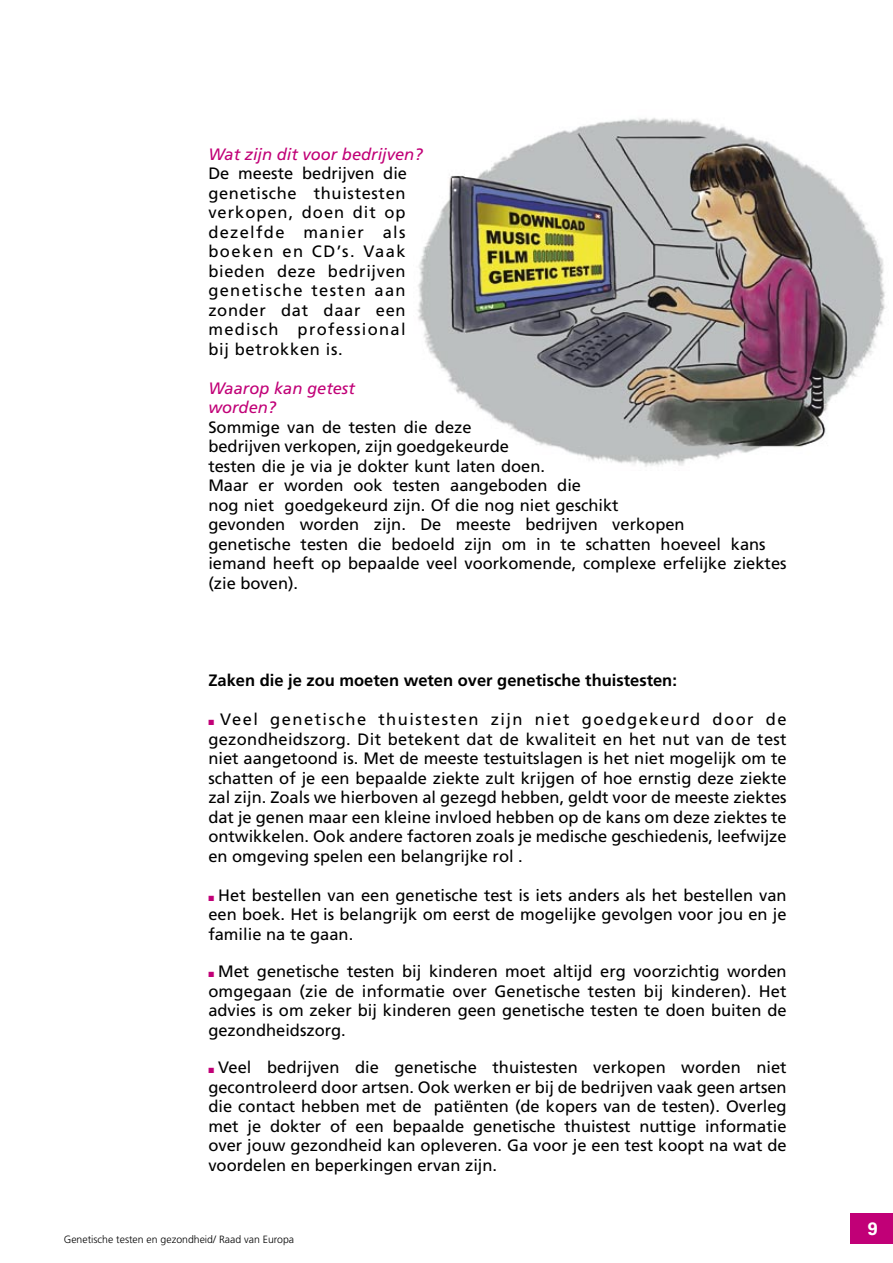
<style>
.page{position:relative;width:893px;height:1263px;background:#fff}
.page>*{position:absolute;margin:0;border:0;box-sizing:border-box;transform-origin:0 0}
.t1{font:700 18px "Univers";color:#fff}
.t2{font:16.5px/19.5px "Frutiger";color:#000;text-align:justify}
.t3{font:700 16.5px "Frutiger";color:#000}
.t4{font:italic 16.5px/19.5px "Frutiger";color:#c10077}
.t5{font:300 10.5px "Frutiger";color:#000}
</style>
<div class="page">
<div style="left:850px;top:1213px;width:43px;height:30px;background:#c10077"></div>
<img style="left:417px;top:118px;width:468px;height:349px">
<p class="t4" style="left:208px;top:144px;width:216px">Wat zijn dit voor bedrijven?</p>
<p class="t2" style="left:208px;top:163px;width:200px">De meeste bedrijven die genetische thuistesten verkopen, doen dit op dezelfde manier als boeken en CD’s. Vaak bieden deze bedrijven genetische testen aan zonder dat daar een medisch professional bij betrokken is.</p>
<p class="t4" style="left:208px;top:378px;width:148px">Waarop kan getest worden?</p>
<p class="t2" style="left:208px;top:417px;width:580px;text-align:left">Sommige van de testen die deze<br>bedrijven verkopen, zijn goedgekeurde<br>testen die je via je dokter kunt laten doen.<br>Maar er worden ook testen aangeboden die<br>nog niet goedgekeurd zijn. Of die nog niet geschikt<br>gevonden worden zijn. De meeste bedrijven verkopen<br>genetische testen die bedoeld zijn om in te schatten hoeveel kans iemand heeft op bepaalde veel voorkomende, complexe erfelijke ziektes (zie boven).</p>
<p class="t3" style="left:208px;top:671px;width:470px">Zaken die je zou moeten weten over genetische thuistesten:</p>
<p class="t2" style="left:208px;top:709px;width:580px;text-indent:12px">Veel genetische thuistesten zijn niet goedgekeurd door de gezondheidszorg. Dit betekent dat de kwaliteit en het nut van de test niet aangetoond is. Met de meeste testuitslagen is het niet mogelijk om te schatten of je een bepaalde ziekte zult krijgen of hoe ernstig deze ziekte zal zijn. Zoals we hierboven al gezegd hebben, geldt voor de meeste ziektes dat je genen maar een kleine invloed hebben op de kans om deze ziektes te ontwikkelen. Ook andere factoren zoals je medische geschiedenis, leefwijze en omgeving spelen een belangrijke rol .</p>
<p class="t2" style="left:208px;top:885px;width:580px;text-indent:10px">Het bestellen van een genetische test is iets anders als het bestellen van een boek. Het is belangrijk om eerst de mogelijke gevolgen voor jou en je familie na te gaan.</p>
<p class="t2" style="left:208px;top:961px;width:580px;text-indent:10px">Met genetische testen bij kinderen moet altijd erg voorzichtig worden omgegaan (zie de informatie over Genetische testen bij kinderen). Het advies is om zeker bij kinderen geen genetische testen te doen buiten de gezondheidszorg.</p>
<p class="t2" style="left:208px;top:1057px;width:580px;text-indent:10px">Veel bedrijven die genetische thuistesten verkopen worden niet gecontroleerd door artsen. Ook werken er bij de bedrijven vaak geen artsen die contact hebben met de patiënten (de kopers van de testen). Overleg met je dokter of een bepaalde genetische thuistest nuttige informatie over jouw gezondheid kan opleveren. Ga voor je een test koopt na wat de voordelen en beperkingen ervan zijn.</p>
<p class="t5" style="left:64px;top:1233px;width:232px">Genetische testen en gezondheid/ Raad van Europa</p>
<p class="t1" style="left:868px;top:1218px;width:12px">9</p>
</div>
